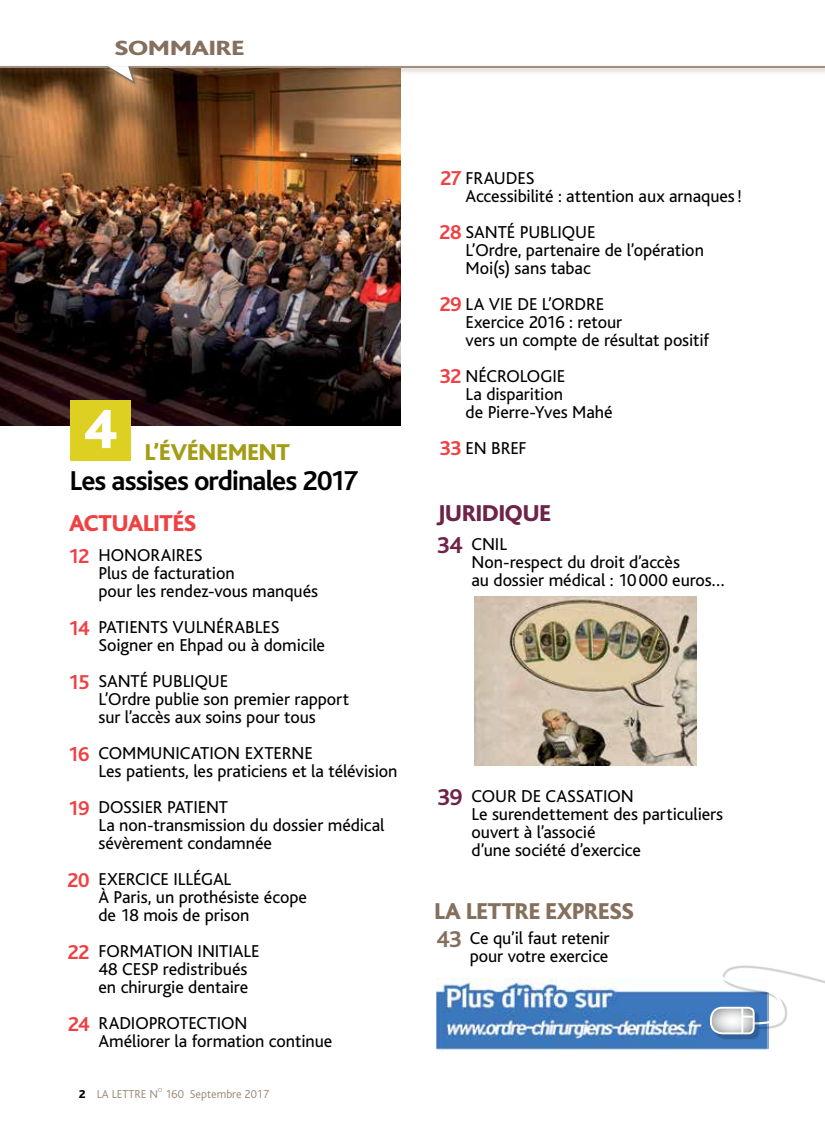
<style>
.page{position:relative;width:825px;height:1136px;background:#fff}
.page>*{position:absolute;margin:0;border:0;box-sizing:border-box;transform-origin:0 0}
.t1{font:800 57.3px "Bliss";color:#fff}
.t2{font:700 28.5px "Bliss";letter-spacing:-.035em;color:#000}
.t3{font:800 24px "Bliss";letter-spacing:-.01em;color:#85705d}
.t4{font:800 24px "Bliss";color:#a39c17}
.t5{font:800 24px "Bliss";letter-spacing:-.01em;color:#ef4144}
.t6{font:800 24px "Bliss";color:#6e2349}
.t7{font:700 24px "Bliss";color:#6e2349}
.t8{font:700 24px "Bliss";color:#85705d}
.t9{font:800 21.6px "Bliss";letter-spacing:-.01em;color:#85705d;scale:1.25 1}
.t10{font:700 21px "Bliss";letter-spacing:-.045em;color:#ef4144}
.t11{font:18px/18px "Bliss";letter-spacing:-.005em;color:#000}
.t12{font:300 12px "Bliss";color:#988574}
.t13{font:800 12px "Bliss";color:#000}
.t14{font:300 6px "Bliss";color:#988574}
</style>
<div class="page">
<img style="left:0;top:91px;width:401px;height:334px">
<img style="left:436px;top:978px;width:332px;height:73px">
<div style="left:70px;top:400px;width:61px;height:61px;background:#ded022"></div>
<div style="left:713px;top:1010px;width:47px;height:29px;background:#000;opacity:.2"></div>
<svg style="left:709px;top:965px;width:116px;height:70px"></svg>
<img style="left:475px;top:596px;width:221px;height:169px">
<svg style="left:0;top:66px;width:825px;height:25px"></svg>
<p class="t9" style="left:115px;top:37px;width:105px">SOMMAIRE</p>
<p class="t1" style="left:84px;top:399px;width:34px">4</p>
<p class="t4" style="left:145px;top:440px;width:146px">L’ÉVÉNEMENT</p>
<p class="t2" style="left:70px;top:466px;width:290px">Les assises ordinales 2017</p>
<p class="t5" style="left:69px;top:510px;width:129px">ACTUALITÉS</p>
<p class="t10" style="left:68px;top:545px;width:23px">12</p>
<p class="t10" style="left:68px;top:617px;width:23px">14</p>
<p class="t10" style="left:68px;top:671px;width:23px">15</p>
<p class="t10" style="left:68px;top:743px;width:23px">16</p>
<p class="t10" style="left:68px;top:797px;width:23px">19</p>
<p class="t10" style="left:67px;top:868px;width:24px">20</p>
<p class="t10" style="left:67px;top:940px;width:24px">22</p>
<p class="t10" style="left:68px;top:1012px;width:23px">24</p>
<p class="t11" style="left:98px;top:546px;width:221px">HONORAIRES<br>Plus de facturation<br>pour les rendez-vous manqués</p>
<p class="t11" style="left:98px;top:618px;width:228px">PATIENTS VULNÉRABLES<br>Soigner en Ehpad ou à domicile</p>
<p class="t11" style="left:98px;top:672px;width:252px">SANTÉ PUBLIQUE<br>L’Ordre publie son premier rapport sur l’accès aux soins pour tous</p>
<p class="t11" style="left:98px;top:744px;width:300px">COMMUNICATION EXTERNE<br>Les patients, les praticiens et la télévision</p>
<p class="t11" style="left:98px;top:798px;width:287px">DOSSIER PATIENT<br>La non-transmission du dossier médical sévèrement condamnée</p>
<p class="t11" style="left:98px;top:870px;width:210px">EXERCICE ILLÉGAL<br>À Paris, un prothésiste écope de 18 mois de prison</p>
<p class="t11" style="left:98px;top:942px;width:162px">FORMATION INITIALE<br>48 CESP redistribués en chirurgie dentaire</p>
<p class="t11" style="left:98px;top:1014px;width:235px">RADIOPROTECTION<br>Améliorer la formation continue</p>
<p class="t12" style="left:97px;top:1087px;width:63px">LA LETTRE N</p>
<p class="t14" style="left:158px;top:1086px;width:6px">O</p>
<p class="t13" style="left:79px;top:1087px;width:8px">2</p>
<p class="t12" style="left:165px;top:1087px;width:105px">160 Septembre 2017</p>
<p class="t10" style="left:440px;top:167px;width:23px">27</p>
<p class="t10" style="left:439px;top:221px;width:24px">28</p>
<p class="t11" style="left:466px;top:169px;width:278px">FRAUDES<br>Accessibilité : attention aux arnaques!</p>
<p class="t11" style="left:466px;top:223px;width:240px">SANTÉ PUBLIQUE<br>L’Ordre, partenaire de l’opération<br>Moi(s) sans tabac</p>
<p class="t11" style="left:466px;top:295px;width:245px">LA VIE DE L’ORDRE<br>Exercice 2016 : retour<br>vers un compte de résultat positif</p>
<p class="t11" style="left:466px;top:367px;width:149px">NÉCROLOGIE<br>La disparition<br>de Pierre-Yves Mahé</p>
<p class="t11" style="left:466px;top:439px;width:63px">EN BREF</p>
<p class="t10" style="left:439px;top:293px;width:24px">29</p>
<p class="t10" style="left:440px;top:365px;width:23px">32</p>
<p class="t10" style="left:439px;top:437px;width:24px">33</p>
<p class="t6" style="left:437px;top:501px;width:116px">JURIDIQUE</p>
<p class="t7" style="left:437px;top:532px;width:27px">34</p>
<p class="t11" style="left:471px;top:535px;width:255px">CNIL<br>Non-respect du droit d’accès<br>au dossier médical : 10000 euros…</p>
<p class="t7" style="left:437px;top:784px;width:27px">39</p>
<p class="t11" style="left:471px;top:787px;width:253px">COUR DE CASSATION<br>Le surendettement des particuliers ouvert à l’associé<br>d’une société d’exercice</p>
<p class="t3" style="left:434px;top:898px;width:201px">LA LETTRE EXPRESS</p>
<p class="t8" style="left:436px;top:926px;width:27px">43</p>
<p class="t11" style="left:470px;top:929px;width:141px">Ce qu’il faut retenir pour votre exercice</p>
</div>
